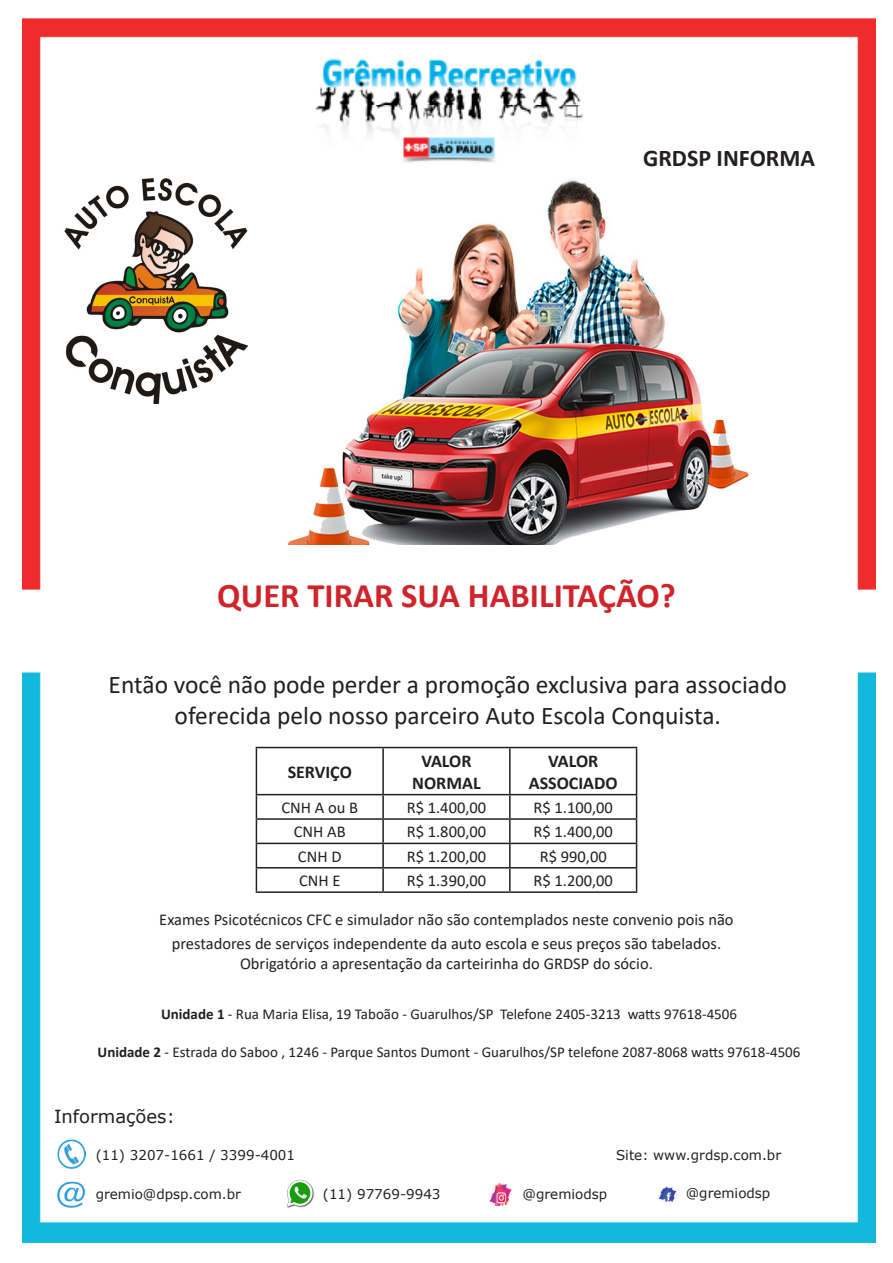
<style>
.page{position:relative;width:893px;height:1263px;background:#fff}
.page>*{position:absolute;margin:0;border:0;box-sizing:border-box;transform-origin:0 0}
.t1{font:700 34.5px "Calibri";color:#d1232a}
.t2{font:25.5px "Calibri";color:#231f20}
.t3{font:700 24px "Calibri";color:#231f20}
.t4{font:700 18px "Calibri";color:#231f20}
.t5{font:18px "Verdana";color:#231f20}
.t6{font:16.5px "Calibri";color:#231f20}
.t7{font:15px "Calibri";color:#231f20}
.t8{font:13.5px "Verdana";color:#231f20}
.s1{font-weight:700}
</style>
<div class="page">
<img style="left:23px;top:18px;width:852px;height:1225px">
<img style="left:656px;top:1184px;width:22px;height:20px">
<img style="left:57px;top:1140px;width:29px;height:28px">
<img style="left:486px;top:1180px;width:29px;height:26px">
<img style="left:286px;top:1180px;width:28px;height:28px">
<img style="left:53px;top:1182px;width:37px;height:26px">
<img style="left:54px;top:179px;width:782px;height:365px">
<img style="left:60px;top:179px;width:187px;height:224px">
<hr style="left:256px;top:747px;width:127px;height:1px;background:#231f20">
<hr style="left:256px;top:748px;width:1px;height:46px;background:#231f20">
<hr style="left:383px;top:747px;width:127px;height:1px;background:#231f20">
<hr style="left:382px;top:748px;width:2px;height:46px;background:#231f20">
<hr style="left:510px;top:747px;width:127px;height:1px;background:#231f20">
<hr style="left:509px;top:748px;width:2px;height:46px;background:#231f20">
<hr style="left:636px;top:748px;width:1px;height:46px;background:#231f20">
<hr style="left:256px;top:794px;width:127px;height:1px;background:#231f20">
<hr style="left:383px;top:794px;width:127px;height:1px;background:#231f20">
<hr style="left:382px;top:795px;width:2px;height:23px;background:#231f20">
<hr style="left:510px;top:794px;width:127px;height:1px;background:#231f20">
<hr style="left:509px;top:795px;width:2px;height:23px;background:#231f20">
<hr style="left:256px;top:818px;width:127px;height:2px;background:#231f20">
<hr style="left:383px;top:818px;width:127px;height:2px;background:#231f20">
<hr style="left:382px;top:820px;width:2px;height:23px;background:#231f20">
<hr style="left:510px;top:818px;width:127px;height:2px;background:#231f20">
<hr style="left:509px;top:820px;width:2px;height:23px;background:#231f20">
<hr style="left:256px;top:843px;width:127px;height:1px;background:#231f20">
<hr style="left:383px;top:843px;width:127px;height:1px;background:#231f20">
<hr style="left:382px;top:844px;width:2px;height:23px;background:#231f20">
<hr style="left:510px;top:843px;width:127px;height:1px;background:#231f20">
<hr style="left:509px;top:844px;width:2px;height:23px;background:#231f20">
<hr style="left:256px;top:867px;width:127px;height:1px;background:#231f20">
<svg style="left:256px;top:795px;width:1px;height:96px"></svg>
<hr style="left:383px;top:867px;width:127px;height:1px;background:#231f20">
<hr style="left:382px;top:868px;width:2px;height:23px;background:#231f20">
<hr style="left:510px;top:867px;width:127px;height:1px;background:#231f20">
<hr style="left:509px;top:868px;width:2px;height:23px;background:#231f20">
<svg style="left:636px;top:795px;width:1px;height:96px"></svg>
<hr style="left:256px;top:891px;width:127px;height:2px;background:#231f20">
<hr style="left:383px;top:891px;width:127px;height:2px;background:#231f20">
<hr style="left:510px;top:891px;width:127px;height:2px;background:#231f20">
<p class="t3" style="left:643px;top:141px;width:173px">GRDSP INFORMA</p>
<p class="t1" style="left:217px;top:571px;width:460px">QUER TIRAR SUA HABILITAÇÃO?</p>
<p class="t2" style="left:109px;top:667px;width:680px">Então você não pode perder a promoção exclusiva para associado</p>
<p class="t2" style="left:175px;top:697px;width:548px">oferecida pelo nosso parceiro Auto Escola Conquista.</p>
<p class="t4" style="left:288px;top:759px;width:66px">SERVIÇO</p>
<p class="t4" style="left:421px;top:748px;width:52px">VALOR</p>
<p class="t4" style="left:412px;top:770px;width:70px">NORMAL</p>
<p class="t4" style="left:548px;top:748px;width:52px">VALOR</p>
<p class="t4" style="left:529px;top:770px;width:90px">ASSOCIADO</p>
<p class="t6" style="left:281px;top:796px;width:78px">CNH A ou B</p>
<p class="t6" style="left:407px;top:796px;width:81px">R$ 1.400,00</p>
<p class="t6" style="left:533px;top:796px;width:81px">R$ 1.100,00</p>
<p class="t6" style="left:294px;top:820px;width:53px">CNH AB</p>
<p class="t6" style="left:407px;top:820px;width:81px">R$ 1.800,00</p>
<p class="t6" style="left:533px;top:820px;width:81px">R$ 1.400,00</p>
<p class="t6" style="left:298px;top:845px;width:45px">CNH D</p>
<p class="t6" style="left:407px;top:845px;width:81px">R$ 1.200,00</p>
<p class="t6" style="left:540px;top:845px;width:69px">R$ 990,00</p>
<p class="t6" style="left:299px;top:869px;width:43px">CNH E</p>
<p class="t6" style="left:407px;top:869px;width:81px">R$ 1.390,00</p>
<p class="t6" style="left:533px;top:869px;width:81px">R$ 1.200,00</p>
<p class="t6" style="left:159px;top:908px;width:576px">Exames Psicotécnicos CFC e simulador não são contemplados neste convenio pois não</p>
<p class="t6" style="left:172px;top:932px;width:551px">prestadores de serviços independente da auto escola e seus preços são tabelados.</p>
<p class="t6" style="left:240px;top:952px;width:414px">Obrigatório a apresentação da carteirinha do GRDSP do sócio.</p>
<p class="t7" style="left:161px;top:1004px;width:578px"><span class="s1">Unidade 1</span> - Rua Maria Elisa, 19 Taboão - Guarulhos/SP Telefone 2405-3213 watts 97618-4506</p>
<p class="t7" style="left:98px;top:1042px;width:704px"><span class="s1">Unidade 2</span> - Estrada do Saboo , 1246 - Parque Santos Dumont - Guarulhos/SP telefone 2087-8068 watts 97618-4506</p>
<p class="t5" style="left:54px;top:1104px;width:122px">Informações:</p>
<p class="t8" style="left:96px;top:1145px;width:201px">(11) 3207-1661 / 3399-4001</p>
<p class="t8" style="left:96px;top:1185px;width:147px">gremio@dpsp.com.br</p>
<p class="t8" style="left:323px;top:1185px;width:119px">(11) 97769-9943</p>
<p class="t8" style="left:523px;top:1185px;width:86px">@gremiodsp</p>
<p class="t8" style="left:686px;top:1184px;width:86px">@gremiodsp</p>
<p class="t8" style="left:616px;top:1145px;width:167px">Site: www.grdsp.com.br</p>
</div>
